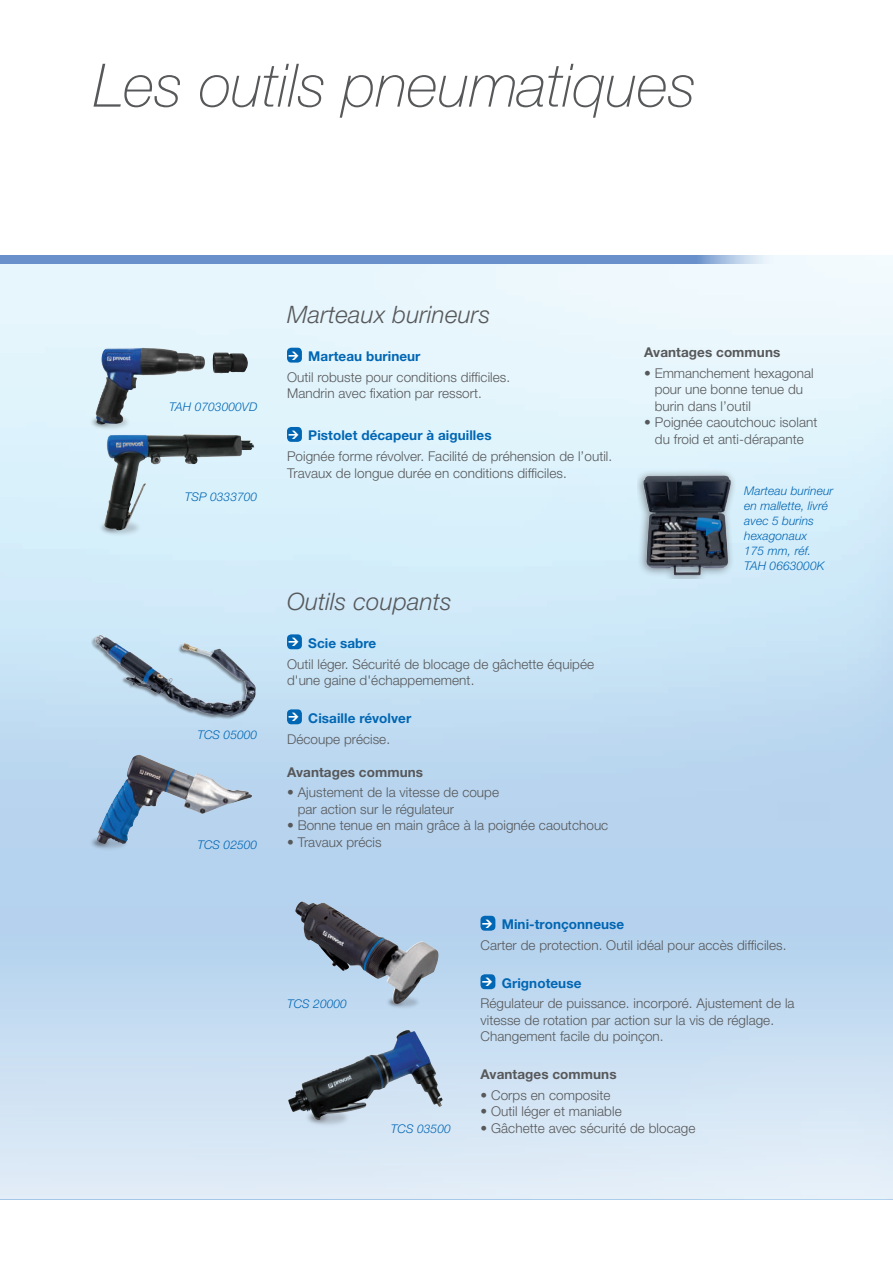
<style>
.page{position:relative;width:893px;height:1263px;background:#fff}
.page>*{position:absolute;margin:0;border:0;box-sizing:border-box;transform-origin:0 0}
.t1{font:italic 100 60px "Helvetica Neue LT Std";color:#57585a}
.t2{font:italic 300 24px "Helvetica Neue LT Std";letter-spacing:.01em;color:#57585a}
.t3{font:300 13.5px/16.5px "Helvetica Neue LT Std";letter-spacing:.005em;color:#57585a}
.t4{font:700 13.5px "Helvetica Neue LT Std";letter-spacing:.005em;color:#0166b3}
.t5{font:700 13.5px "Helvetica Neue LT Std";letter-spacing:.005em;color:#57585a}
.t6{font:italic 300 12px/15px "Helvetica Neue LT Std";letter-spacing:.005em;color:#0166b3}
</style>
<div class="page">
<svg style="left:0;top:255px;width:893px;height:9px;background:#82a3d3"></svg>
<div style="left:0;top:850px;width:893px;height:349px;background:linear-gradient(to bottom,#accdec,#e2edf7)"></div>
<div style="left:287px;top:348px;width:15px;height:15px;background:#0166b3;border-radius:4px"></div>
<div style="left:287px;top:427px;width:15px;height:15px;background:#0166b3;border-radius:4px"></div>
<div style="left:638px;top:469px;width:98px;height:109px;background:#d5ecf7"></div>
<img style="left:638px;top:473px;width:95px;height:105px">
<div style="left:287px;top:634px;width:15px;height:15px;background:#0166b3;border-radius:4px"></div>
<div style="left:287px;top:709px;width:15px;height:15px;background:#0166b3;border-radius:4px"></div>
<img style="left:213px;top:352px;width:35px;height:21px">
<img style="left:95px;top:348px;width:111px;height:77px">
<img style="left:85px;top:410px;width:52px;height:25px">
<img style="left:94px;top:515px;width:54px;height:26px">
<img style="left:104px;top:434px;width:150px;height:96px">
<img style="left:94px;top:629px;width:163px;height:98px">
<img style="left:97px;top:755px;width:155px;height:89px">
<img style="left:85px;top:831px;width:50px;height:24px">
<div style="left:480px;top:916px;width:15px;height:15px;background:#0166b3;border-radius:4px"></div>
<div style="left:480px;top:974px;width:15px;height:15px;background:#0166b3;border-radius:4px"></div>
<img style="left:382px;top:1004px;width:44px;height:9px">
<img style="left:295px;top:901px;width:144px;height:103px">
<img style="left:287px;top:1027px;width:156px;height:116px">
<h1 class="t1" style="left:94px;top:51px;width:604px">Les outils pneumatiques</h1>
<p class="t6" style="left:169px;top:399px;width:89px">TAH 0703000VD</p>
<p class="t6" style="left:185px;top:489px;width:74px">TSP 0333700</p>
<p class="t6" style="left:197px;top:727px;width:61px">TCS 05000</p>
<p class="t6" style="left:197px;top:837px;width:61px">TCS 02500</p>
<h2 class="t2" style="left:287px;top:300px;width:205px">Marteaux burineurs</h2>
<p class="t4" style="left:308px;top:348px;width:114px">Marteau burineur</p>
<p class="t3" style="left:287px;top:368px;width:225px">Outil robuste pour conditions difficiles.<br>Mandrin avec fixation par ressort.</p>
<p class="t4" style="left:308px;top:427px;width:185px">Pistolet décapeur à aiguilles</p>
<p class="t3" style="left:287px;top:448px;width:327px">Poignée forme révolver. Facilité de préhension de l’outil.<br>Travaux de longue durée en conditions difficiles.</p>
<h2 class="t2" style="left:287px;top:587px;width:166px">Outils coupants</h2>
<p class="t4" style="left:308px;top:635px;width:70px">Scie sabre</p>
<p class="t3" style="left:287px;top:655px;width:309px">Outil léger. Sécurité de blocage de gâchette équipée d'une gaine d'échappemement.</p>
<p class="t4" style="left:308px;top:710px;width:105px">Cisaille révolver</p>
<p class="t3" style="left:287px;top:730px;width:105px">Découpe précise.</p>
<p class="t5" style="left:287px;top:763px;width:138px">Avantages communs</p>
<p class="t3" style="left:298px;top:784px;width:203px;text-indent:-11px">• Ajustement de la vitesse de coupe par action sur le régulateur</p>
<p class="t3" style="left:287px;top:817px;width:323px">• Bonne tenue en main grâce à la poignée caoutchouc</p>
<p class="t3" style="left:287px;top:833px;width:96px">• Travaux précis</p>
<p class="t5" style="left:644px;top:344px;width:138px">Avantages communs</p>
<p class="t3" style="left:655px;top:364px;width:160px;text-indent:-11px">• Emmanchement hexagonal pour une bonne tenue du burin dans l’outil</p>
<p class="t3" style="left:644px;top:414px;width:175px;text-align:center">• Poignée caoutchouc isolant du froid et anti-dérapante</p>
<p class="t6" style="left:744px;top:483px;width:91px">Marteau burineur en mallette, livré avec 5 burins hexagonaux<br>175 mm, réf.<br>TAH 0663000K</p>
<p class="t6" style="left:287px;top:996px;width:61px">TCS 20000</p>
<p class="t6" style="left:391px;top:1121px;width:61px">TCS 03500</p>
<p class="t4" style="left:502px;top:916px;width:124px">Mini-tronçonneuse</p>
<p class="t3" style="left:480px;top:936px;width:307px">Carter de protection. Outil idéal pour accès difficiles.</p>
<p class="t4" style="left:502px;top:974px;width:81px">Grignoteuse</p>
<p class="t3" style="left:480px;top:995px;width:316px">Régulateur de puissance. incorporé. Ajustement de la vitesse de rotation par action sur la vis de réglage.<br>Changement facile du poinçon.</p>
<p class="t5" style="left:480px;top:1066px;width:138px">Avantages communs</p>
<p class="t3" style="left:480px;top:1086px;width:132px">• Corps en composite</p>
<p class="t3" style="left:480px;top:1103px;width:143px">• Outil léger et maniable</p>
<p class="t3" style="left:480px;top:1119px;width:216px">• Gâchette avec sécurité de blocage</p>
</div>
